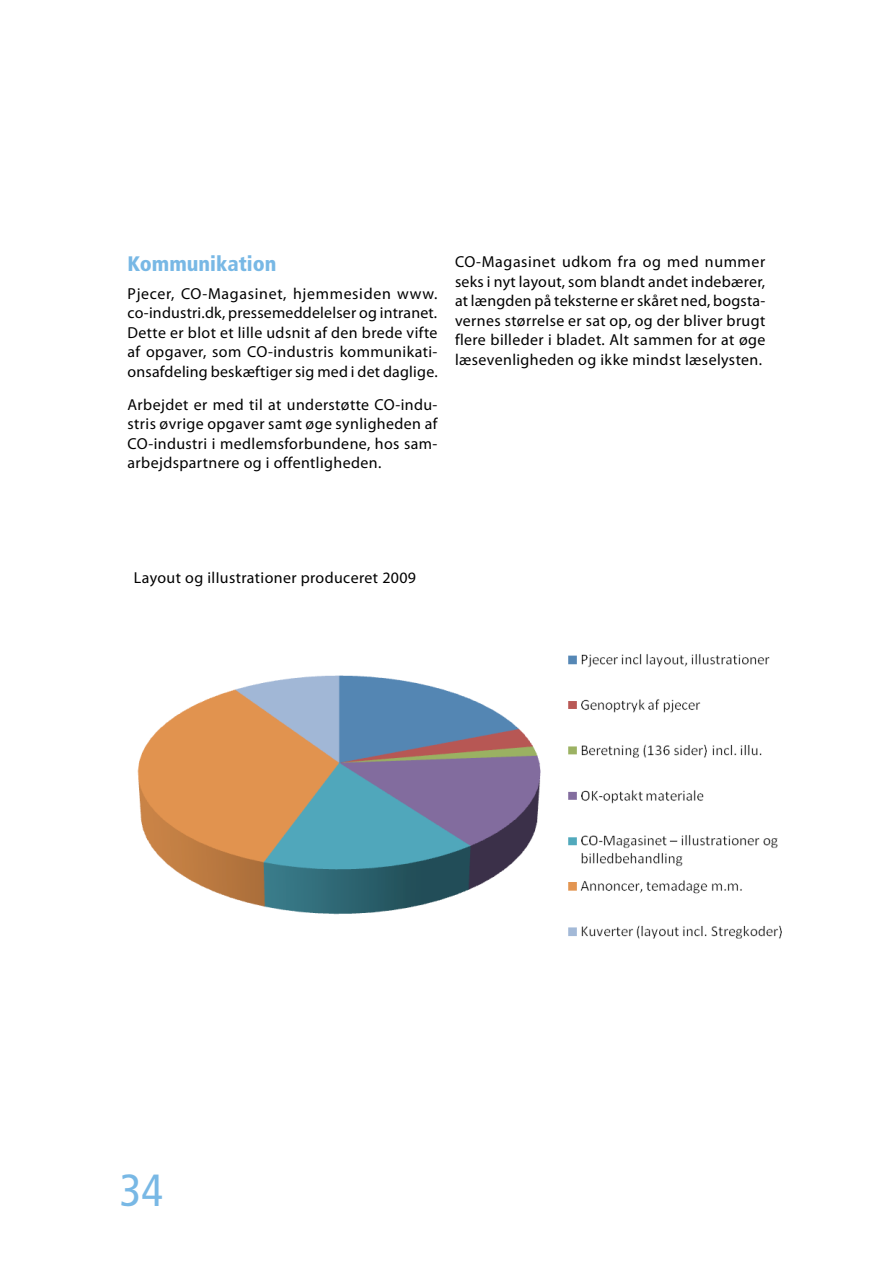
<style>
.page{position:relative;width:893px;height:1263px;background:#fff}
.page>*{position:absolute;margin:0;border:0;box-sizing:border-box;transform-origin:0 0}
.t1{font:condensed 45px "Frutiger";color:#78b8e5}
.t2{font:900 condensed 21px "Frutiger";color:#78b8e5}
.t3{font:15.9px/19.5px "Myriad Pro";letter-spacing:.025em;color:#000;text-align:justify}
</style>
<div class="page">
<img style="left:137px;top:654px;width:645px;height:285px">
<h2 class="t2" style="left:128px;top:251px;width:150px">Kommunikation</h2>
<p class="t3" style="left:128px;top:284px;width:312px">Pjecer, CO-Magasinet, hjemmesiden www. co-industri.dk, pressemeddelelser og intranet.<br>Dette er blot et lille udsnit af den brede vifte af opgaver, som CO-industris kommunikati&shy;onsafdeling beskæftiger sig med i det daglige.</p>
<p class="t3" style="left:128px;top:395px;width:311px">Arbejdet er med til at understøtte CO-indu&shy;stris øvrige opgaver samt øge synligheden af CO-industri i medlemsforbundene, hos sam&shy;arbejdspartnere og i offentligheden.</p>
<p class="t3" style="left:455px;top:252px;width:312px">CO-Magasinet udkom fra og med nummer seks i nyt layout, som blandt andet indebærer, at længden på teksterne er skåret ned, bogsta&shy;vernes størrelse er sat op, og der bliver brugt flere billeder i bladet. Alt sammen for at øge læsevenligheden og ikke mindst læselysten.</p>
<p class="t3" style="left:134px;top:567px;width:284px">Layout og ilIustrationer produceret 2009</p>
<h1 class="t1" style="left:120px;top:1164px;width:45px">34</h1>
</div>
